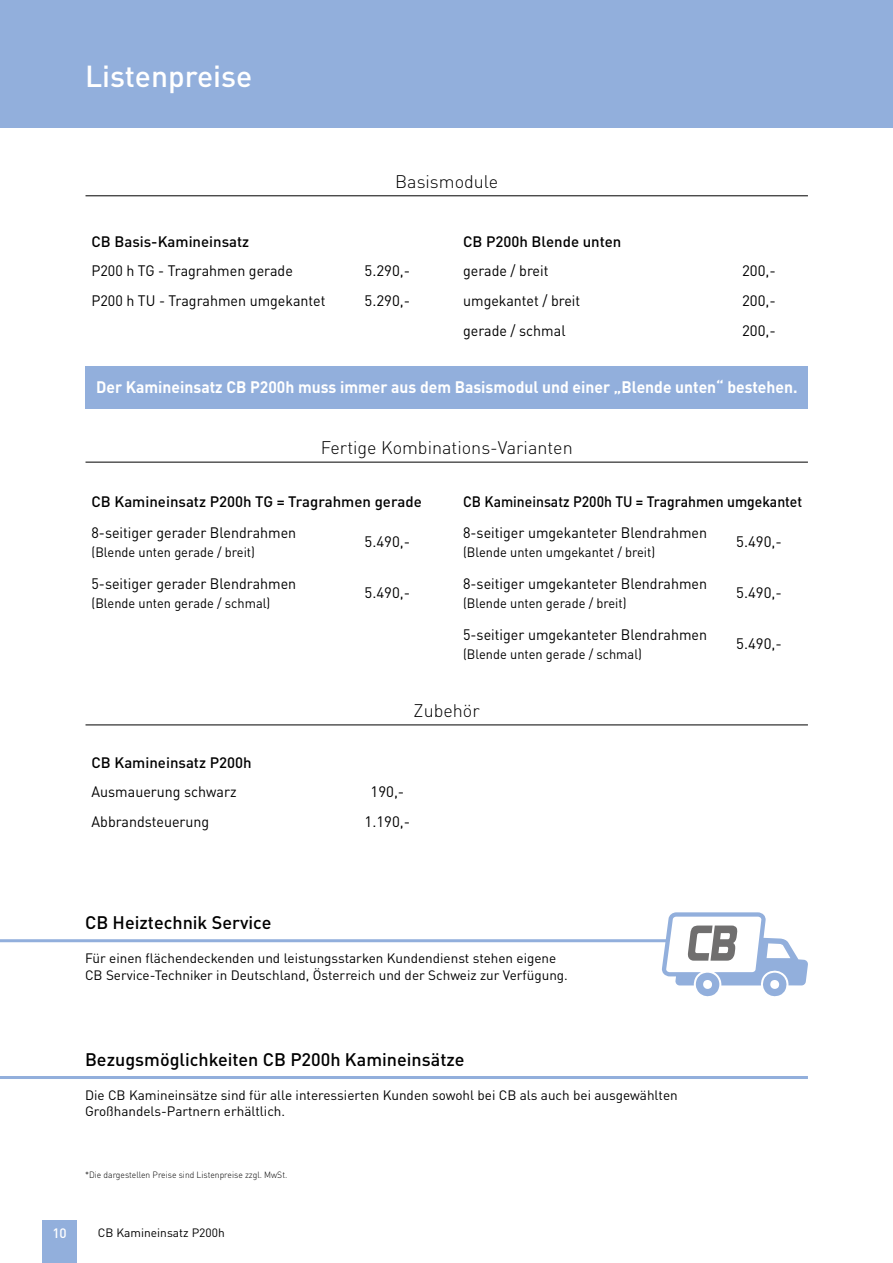
<style>
.page{position:relative;width:893px;height:1263px;background:#fff}
.page>*{position:absolute;margin:0;border:0;box-sizing:border-box;transform-origin:0 0}
.t1{font:500 30px "DINOT";color:#fff}
.t2{font:500 18px "DINOT";color:#000}
.t3{font:300 18px "DINOT";color:#000}
.t4{font:700 16.5px "DINOT";color:#fff;scale:.95 1}
.t5{font:15px "DINOT";color:#000;scale:.95 1}
.t6{font:500 15px "DINOT";color:#000}
.t7{font:15px "DINOT";color:#000}
.t8{font:500 15px "DINOT";color:#000;scale:.93 1}
.t9{font:13.5px/16.5px "DINOT";color:#000}
.t10{font:13.5px "DINOT";color:#000;scale:.95 1}
.t11{font:500 13.5px "DINOT";color:#fff}
.t12{font:12px "DINOT";color:#000}
.t13{font:300 9px "DINOT";color:#000;scale:.95 1}
</style>
<div class="page">
<div style="left:43px;top:1220px;width:34px;height:43px;background:#92afdc"></div>
<div style="left:0;top:0;width:893px;height:128px;background:#92afdc"></div>
<hr style="left:0;top:1076px;width:808px;height:3px;background:#92afdc">
<hr style="left:86px;top:196px;width:722px;height:1px;background:#000">
<hr style="left:86px;top:462px;width:722px;height:1px;background:#000">
<hr style="left:86px;top:725px;width:722px;height:1px;background:#000">
<div style="left:85px;top:366px;width:723px;height:43px;background:#92afdc"></div>
<hr style="left:0;top:939px;width:668px;height:3px;background:#92afdc">
<svg style="left:662px;top:912px;width:146px;height:85px"></svg>
<h1 class="t1" style="left:85px;top:57px;width:169px">Listenpreise</h1>
<p class="t3" style="left:395px;top:171px;width:105px">Basismodule</p>
<p class="t6" style="left:92px;top:231px;width:159px">CB Basis-Kamineinsatz</p>
<p class="t5" style="left:92px;top:261px;width:213px">P200 h TG - Tragrahmen gerade</p>
<p class="t7" style="left:365px;top:261px;width:47px">5.290,-</p>
<p class="t5" style="left:92px;top:291px;width:248px">P200 h TU - Tragrahmen umgekantet</p>
<p class="t7" style="left:365px;top:291px;width:47px">5.290,-</p>
<p class="t6" style="left:463px;top:231px;width:160px">CB P200h Blende unten</p>
<p class="t5" style="left:463px;top:261px;width:91px">gerade / breit</p>
<p class="t7" style="left:742px;top:261px;width:35px">200,-</p>
<p class="t5" style="left:463px;top:291px;width:125px">umgekantet / breit</p>
<p class="t7" style="left:742px;top:291px;width:35px">200,-</p>
<p class="t5" style="left:463px;top:321px;width:109px">gerade / schmal</p>
<p class="t7" style="left:742px;top:321px;width:35px">200,-</p>
<p class="t4" style="left:96px;top:376px;width:740px">Der Kamineinsatz CB P200h muss immer aus dem Basismodul und einer „Blende unten“ bestehen.</p>
<p class="t3" style="left:321px;top:437px;width:253px">Fertige Kombinations-Varianten</p>
<p class="t6" style="left:92px;top:492px;width:332px">CB Kamineinsatz P200h TG = Tragrahmen gerade</p>
<p class="t5" style="left:92px;top:523px;width:217px">8-seitiger gerader Blendrahmen</p>
<p class="t10" style="left:92px;top:543px;width:174px">(Blende unten gerade / breit)</p>
<p class="t7" style="left:365px;top:533px;width:47px">5.490,-</p>
<p class="t8" style="left:463px;top:492px;width:366px">CB Kamineinsatz P200h TU = Tragrahmen umgekantet</p>
<p class="t5" style="left:463px;top:523px;width:258px">8-seitiger umgekanteter Blendrahmen</p>
<p class="t10" style="left:463px;top:543px;width:204px">(Blende unten umgekantet / breit)</p>
<p class="t7" style="left:736px;top:533px;width:47px">5.490,-</p>
<p class="t5" style="left:92px;top:574px;width:217px">5-seitiger gerader Blendrahmen</p>
<p class="t10" style="left:92px;top:594px;width:190px">(Blende unten gerade / schmal)</p>
<p class="t7" style="left:365px;top:584px;width:47px">5.490,-</p>
<p class="t5" style="left:463px;top:574px;width:258px">8-seitiger umgekanteter Blendrahmen</p>
<p class="t10" style="left:463px;top:594px;width:174px">(Blende unten gerade / breit)</p>
<p class="t7" style="left:736px;top:584px;width:47px">5.490,-</p>
<p class="t5" style="left:463px;top:626px;width:258px">5-seitiger umgekanteter Blendrahmen</p>
<p class="t10" style="left:463px;top:645px;width:190px">(Blende unten gerade / schmal)</p>
<p class="t7" style="left:736px;top:635px;width:47px">5.490,-</p>
<p class="t3" style="left:414px;top:700px;width:68px">Zubehör</p>
<p class="t6" style="left:92px;top:753px;width:162px">CB Kamineinsatz P200h</p>
<p class="t5" style="left:92px;top:783px;width:154px">Ausmauerung schwarz</p>
<p class="t7" style="left:370px;top:783px;width:35px">190,-</p>
<p class="t5" style="left:92px;top:812px;width:126px">Abbrandsteuerung</p>
<p class="t7" style="left:365px;top:812px;width:47px">1.190,-</p>
<p class="t2" style="left:85px;top:911px;width:188px">CB Heiztechnik Service</p>
<p class="t9" style="left:85px;top:950px;width:484px">Für einen flächendeckenden und leistungsstarken Kundendienst stehen eigene<br>CB Service-Techniker in Deutschland, Österreich und der Schweiz zur Verfügung.</p>
<p class="t2" style="left:85px;top:1047px;width:381px">Bezugsmöglichkeiten CB P200h Kamineinsätze</p>
<p class="t9" style="left:85px;top:1086px;width:594px">Die CB Kamineinsätze sind für alle interessierten Kunden sowohl bei CB als auch bei ausgewählten<br>Großhandels-Partnern erhältlich.</p>
<p class="t11" style="left:52px;top:1224px;width:16px">10</p>
<p class="t13" style="left:85px;top:1169px;width:214px">*Die dargestellen Preise sind Listenpreise zzgl. MwSt.</p>
<p class="t12" style="left:98px;top:1225px;width:129px">CB Kamineinsatz P200h</p>
</div>
